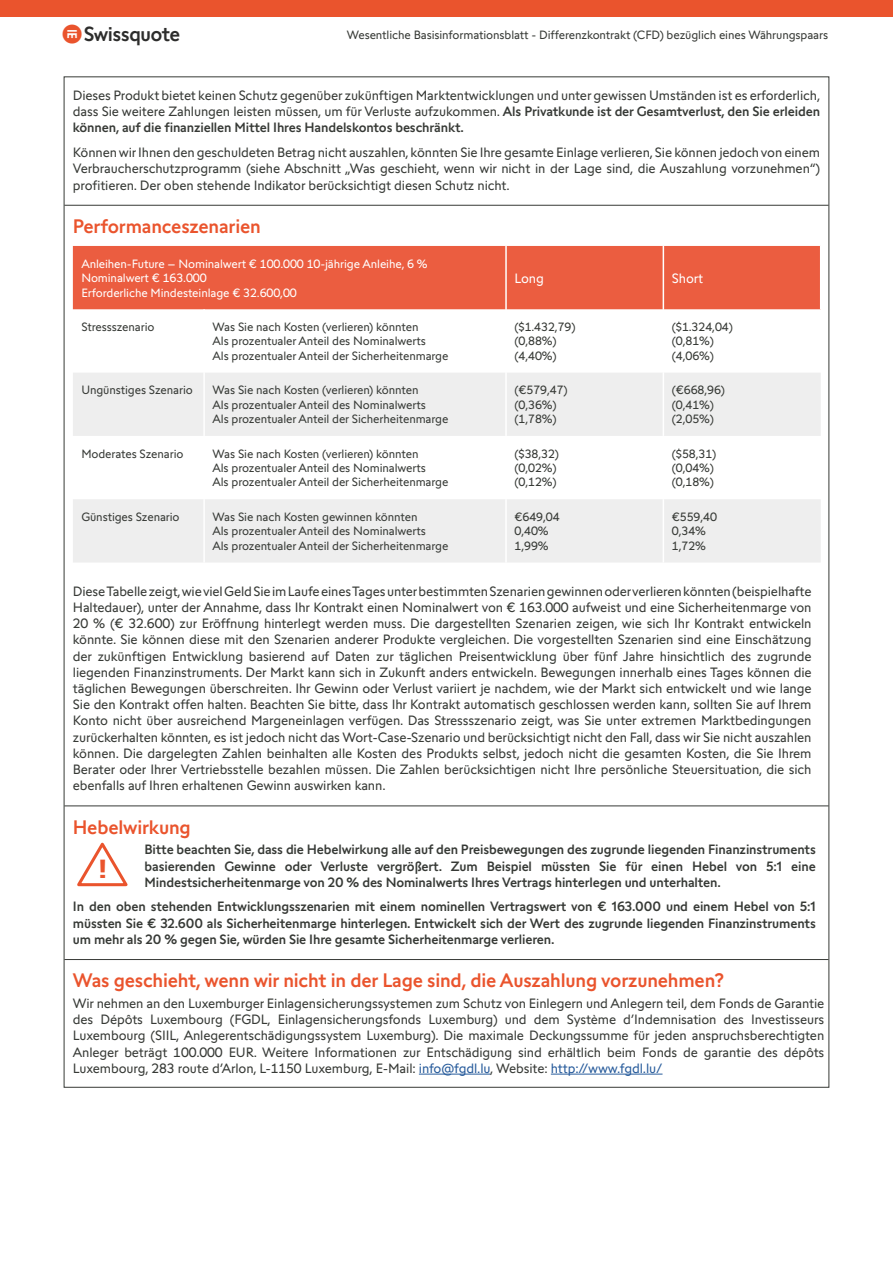
<style>
.page{position:relative;width:893px;height:1263px;background:#fff}
.page>*{position:absolute;margin:0;border:0;box-sizing:border-box;transform-origin:0 0}
.t1{font:500 26.25px "Swissquote CT";color:#ea542d;scale:1.5 1}
.t2{font:20.4px "Swissquote CT";color:#ea542d}
.t3{font:500 19.5px "Swissquote CT";letter-spacing:-.01em;color:#ea542d}
.t4{font:13.5px/16.2px "Swissquote CT";letter-spacing:-.01em;color:#373a36;text-align:justify}
.t5{font:500 13.5px/16.2px "Swissquote CT";letter-spacing:-.01em;color:#373a36;text-align:justify}
.t6{font:13.5px "Swissquote CT";letter-spacing:-.01em;color:#fff}
.t7{font:12px/14.4px "Swissquote CT";letter-spacing:-.01em;color:#373a36}
.t8{font:12px/14.4px "Swissquote CT";letter-spacing:-.01em;color:#fff}
.s1{color:#2d2d2c}
.s2{font-weight:500}
.s3{color:#275b9b}
</style>
<div class="page">
<hr style="left:64px;top:205px;width:765px;height:1px;background:#373a36">
<hr style="left:64px;top:806px;width:765px;height:1px;background:#373a36">
<hr style="left:64px;top:959px;width:765px;height:1px;background:#373a36">
<hr style="left:419px;top:1074px;width:71px;height:1px;background:#275b9b">
<hr style="left:551px;top:1074px;width:111px;height:1px;background:#275b9b">
<div style="left:73px;top:246px;width:747px;height:63px;background:#eb5d40"></div>
<svg style="left:73px;top:373px;width:748px;height:189px;fill:#eee"></svg>
<hr style="left:203px;top:373px;width:2px;height:63px;background:#fff">
<hr style="left:505px;top:373px;width:2px;height:63px;background:#fff">
<hr style="left:663px;top:373px;width:1px;height:63px;background:#fff">
<hr style="left:203px;top:436px;width:2px;height:63px;background:#fff">
<hr style="left:505px;top:436px;width:2px;height:63px;background:#fff">
<hr style="left:663px;top:436px;width:1px;height:63px;background:#fff">
<hr style="left:203px;top:499px;width:2px;height:63px;background:#fff">
<hr style="left:505px;top:499px;width:2px;height:63px;background:#fff">
<hr style="left:663px;top:499px;width:1px;height:63px;background:#fff">
<hr style="left:505px;top:246px;width:2px;height:63px;background:#fff">
<hr style="left:663px;top:246px;width:1px;height:63px;background:#fff">
<svg style="left:77px;top:842px;width:51px;height:45px"></svg>
<div style="left:0;top:0;width:893px;height:17px;background:#ea542d"></div>
<h2 class="t2" style="left:61px;top:22px;width:121px">◚<span class="s1">⯎</span></h2>
<p class="t7" style="left:347px;top:27px;width:483px">Wesentliche Basisinformationsblatt - Differenzkontrakt (CFD) bezüglich eines Währungspaars</p>
<p class="t4" style="left:73px;top:87px;width:749px">Dieses Produkt bietet keinen Schutz gegenüber zukünftigen Marktentwicklungen und unter gewissen Umständen ist es erforderlich, dass Sie weitere Zahlungen leisten müssen, um für Verluste aufzukommen. <span class="s2">Als Privatkunde ist der Gesamtverlust, den Sie erleiden können, auf die finanziellen Mittel Ihres Handelskontos beschränkt.</span></p>
<p class="t4" style="left:73px;top:144px;width:749px">Können wir Ihnen den geschuldeten Betrag nicht auszahlen, könnten Sie Ihre gesamte Einlage verlieren, Sie können jedoch von einem Verbraucherschutzprogramm (siehe Abschnitt „Was geschieht, wenn wir nicht in der Lage sind, die Auszahlung vorzunehmen“) profitieren. Der oben stehende Indikator berücksichtigt diesen Schutz nicht.</p>
<h3 class="t3" style="left:73px;top:215px;width:190px">Performanceszenarien</h3>
<p class="t8" style="left:81px;top:256px;width:348px">Anleihen-Future – Nominalwert € 100.000 10-jährige Anleihe, 6 %<br>Nominalwert € 163.000<br>Erforderliche Mindesteinlage € 32.600,00</p>
<p class="t6" style="left:514px;top:270px;width:31px">Long</p>
<p class="t6" style="left:672px;top:270px;width:33px">Short</p>
<p class="t7" style="left:81px;top:320px;width:75px">Stressszenario</p>
<p class="t7" style="left:213px;top:320px;width:237px">Was Sie nach Kosten (verlieren) könnten<br>Als prozentualer Anteil des Nominalwerts<br>Als prozentualer Anteil der Sicherheitenmarge</p>
<p class="t7" style="left:514px;top:320px;width:63px">($1.432,79) (0,88%) (4,40%)</p>
<p class="t7" style="left:672px;top:320px;width:63px">($1.324,04) (0,81%) (4,06%)</p>
<p class="t7" style="left:81px;top:383px;width:113px">Ungünstiges Szenario</p>
<p class="t7" style="left:213px;top:383px;width:237px">Was Sie nach Kosten (verlieren) könnten<br>Als prozentualer Anteil des Nominalwerts<br>Als prozentualer Anteil der Sicherheitenmarge</p>
<p class="t7" style="left:514px;top:383px;width:55px">(€579,47) (0,36%) (1,78%)</p>
<p class="t7" style="left:672px;top:383px;width:55px">(€668,96) (0,41%) (2,05%)</p>
<p class="t7" style="left:81px;top:446px;width:104px">Moderates Szenario</p>
<p class="t7" style="left:213px;top:446px;width:237px">Was Sie nach Kosten (verlieren) könnten<br>Als prozentualer Anteil des Nominalwerts<br>Als prozentualer Anteil der Sicherheitenmarge</p>
<p class="t7" style="left:514px;top:446px;width:46px">($38,32) (0,02%) (0,12%)</p>
<p class="t7" style="left:672px;top:446px;width:46px">($58,31) (0,04%) (0,18%)</p>
<p class="t7" style="left:81px;top:510px;width:100px">Günstiges Szenario</p>
<p class="t7" style="left:213px;top:510px;width:237px">Was Sie nach Kosten gewinnen könnten<br>Als prozentualer Anteil des Nominalwerts<br>Als prozentualer Anteil der Sicherheitenmarge</p>
<p class="t7" style="left:514px;top:510px;width:47px">€649,04<br>0,40%<br>1,99%</p>
<p class="t7" style="left:672px;top:510px;width:47px">€559,40<br>0,34%<br>1,72%</p>
<p class="t4" style="left:73px;top:583px;width:740px">Diese Tabelle zeigt, wie viel Geld Sie im Laufe eines Tages unter bestimmten Szenarien gewinnen oder verlieren könnten (beispielhafte Haltedauer), unter der Annahme, dass Ihr Kontrakt einen Nominalwert von € 163.000 aufweist und eine Sicherheitenmarge von 20 % (€ 32.600) zur Eröffnung hinterlegt werden muss. Die dargestellten Szenarien zeigen, wie sich Ihr Kontrakt entwickeln könnte. Sie können diese mit den Szenarien anderer Produkte vergleichen. Die vorgestellten Szenarien sind eine Einschätzung der zukünftigen Entwicklung basierend auf Daten zur täglichen Preisentwicklung über fünf Jahre hinsichtlich des zugrunde liegenden Finanzinstruments. Der Markt kann sich in Zukunft anders entwickeln. Bewegungen innerhalb eines Tages können die täglichen Bewegungen überschreiten. Ihr Gewinn oder Verlust variiert je nachdem, wie der Markt sich entwickelt und wie lange Sie den Kontrakt offen halten. Beachten Sie bitte, dass Ihr Kontrakt automatisch geschlossen werden kann, sollten Sie auf Ihrem Konto nicht über ausreichend Margeneinlagen verfügen. Das Stressszenario zeigt, was Sie unter extremen Marktbedingungen zurückerhalten könnten, es ist jedoch nicht das Wort-Case-Szenario und berücksichtigt nicht den Fall, dass wir Sie nicht auszahlen können. Die dargelegten Zahlen beinhalten alle Kosten des Produkts selbst, jedoch nicht die gesamten Kosten, die Sie Ihrem Berater oder Ihrer Vertriebsstelle bezahlen müssen. Die Zahlen berücksichtigen nicht Ihre persönliche Steuersituation, die sich ebenfalls auf Ihren erhaltenen Gewinn auswirken kann.</p>
<h3 class="t3" style="left:73px;top:815px;width:119px">Hebelwirkung</h3>
<h1 class="t1" style="left:97px;top:853px;width:9px">!</h1>
<p class="t5" style="left:144px;top:841px;width:673px">Bitte beachten Sie, dass die Hebelwirkung alle auf den Preisbewegungen des zugrunde liegenden Finanzinstruments basierenden Gewinne oder Verluste vergrößert. Zum Beispiel müssten Sie für einen Hebel von 5:1 eine Mindestsicherheitenmarge von 20 % des Nominalwerts Ihres Vertrags hinterlegen und unterhalten.</p>
<p class="t5" style="left:73px;top:898px;width:744px">In den oben stehenden Entwicklungsszenarien mit einem nominellen Vertragswert von € 163.000 und einem Hebel von 5:1 müssten Sie € 32.600 als Sicherheitenmarge hinterlegen. Entwickelt sich der Wert des zugrunde liegenden Finanzinstruments um mehr als 20 % gegen Sie, würden Sie Ihre gesamte Sicherheitenmarge verlieren.</p>
<h3 class="t3" style="left:73px;top:969px;width:653px">Was geschieht, wenn wir nicht in der Lage sind, die Auszahlung vorzunehmen?</h3>
<p class="t4" style="left:73px;top:995px;width:753px">Wir nehmen an den Luxemburger Einlagensicherungssystemen zum Schutz von Einlegern und Anlegern teil, dem Fonds de Garantie des Dépôts Luxembourg (FGDL, Einlagensicherungsfonds Luxemburg) und dem Système d’Indemnisation des Investisseurs Luxembourg (SIIL, Anlegerentschädigungssystem Luxemburg). Die maximale Deckungssumme für jeden anspruchsberechtigten Anleger beträgt 100.000 EUR. Weitere Informationen zur Entschädigung sind erhältlich beim Fonds de garantie des dépôts Luxembourg, 283 route d’Arlon, L-1150 Luxemburg, E-Mail: <span class="s3">info@fgdl.lu</span>, Website: <span class="s3">http://www.fgdl.lu/</span></p>
</div>
